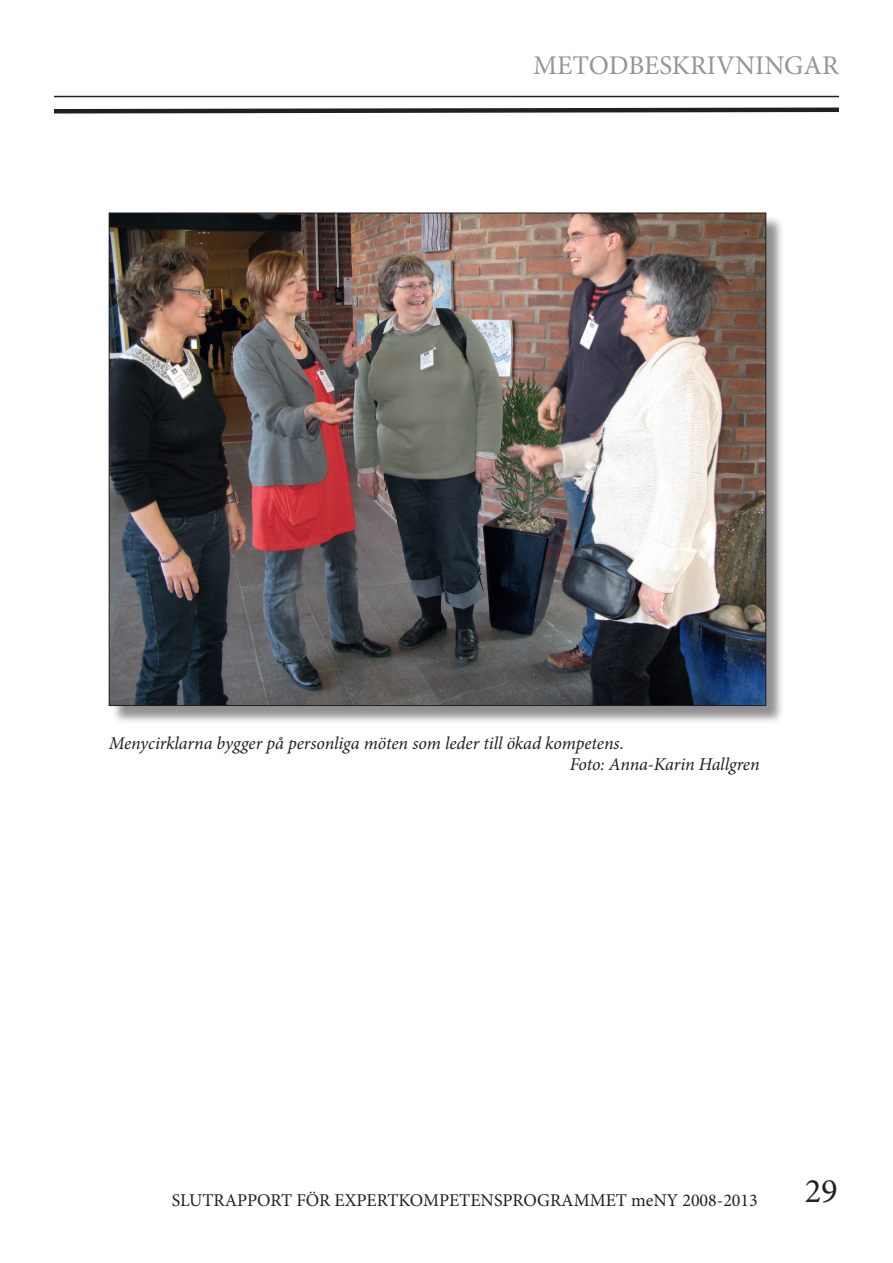
<style>
.page{position:relative;width:893px;height:1263px;background:#fff}
.page>*{position:absolute;margin:0;border:0;box-sizing:border-box;transform-origin:0 0}
.t1{font:34.5px "Minion Pro";color:#231f20}
.t2{font:27px "Minion Pro";color:#939598}
.t3{font:italic 18px "Minion Pro";letter-spacing:-.005em;color:#231f20}
.t4{font:18px "Minion Pro";color:#231f20}
</style>
<div class="page">
<hr style="left:54px;top:96px;width:785px;height:1px;background:#231f20">
<svg style="left:54px;top:107px;width:785px;height:7px"></svg>
<div style="left:111px;top:215px;width:674px;height:510px;background:#231f20;opacity:.5"></div>
<img style="left:111px;top:215px;width:653px;height:489px">
<p class="t2" style="left:533px;top:48px;width:307px">METODBESKRIVNINGAR</p>
<p class="t3" style="left:109px;top:731px;width:517px">Menycirklarna bygger på personliga möten som leder till ökad kompetens.</p>
<p class="t3" style="left:570px;top:752px;width:192px">Foto: Anna-Karin Hallgren</p>
<p class="t4" style="left:172px;top:1188px;width:588px">SLUTRAPPORT FÖR EXPERTKOMPETENSPROGRAMMET meNY 2008-2013</p>
<p class="t1" style="left:805px;top:1167px;width:35px">29</p>
</div>
